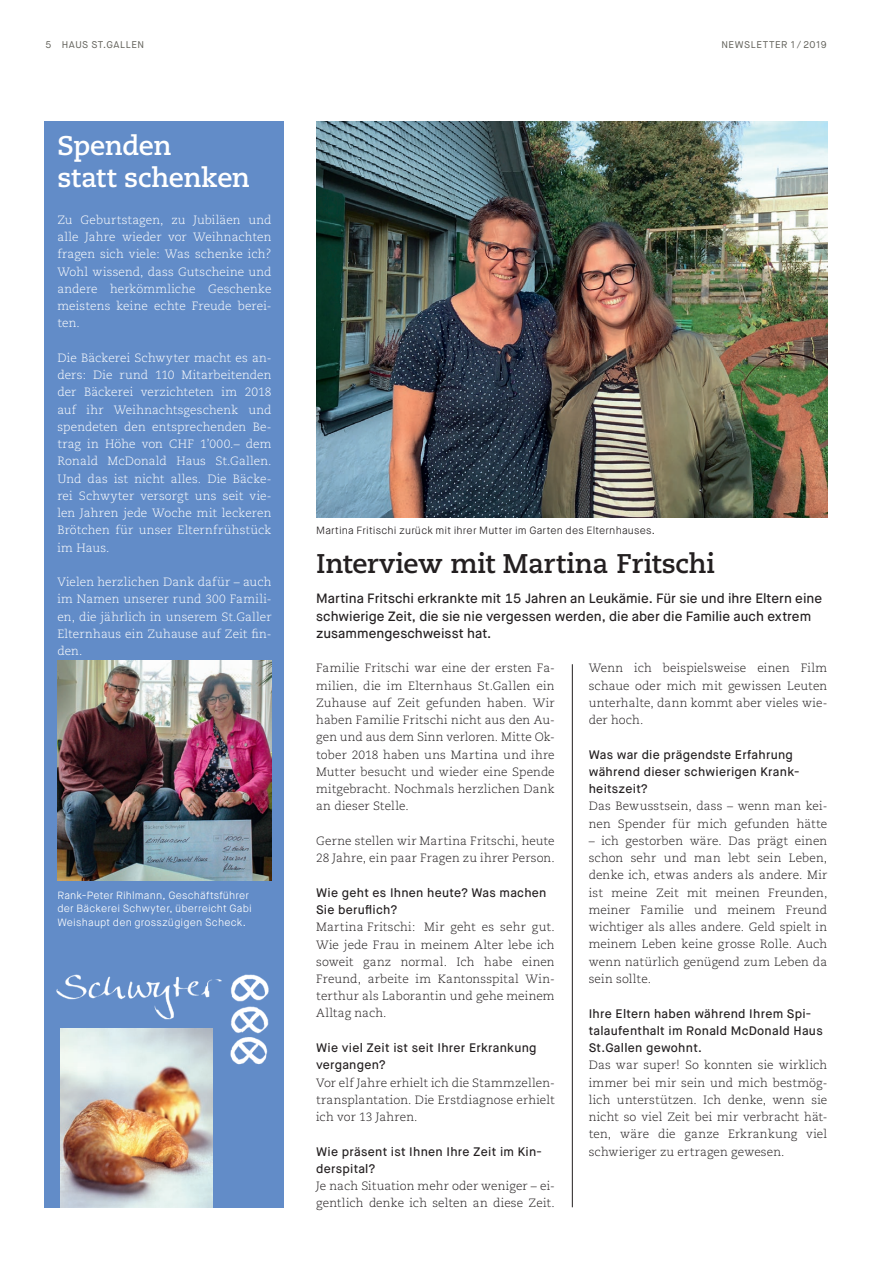
<style>
.page{position:relative;width:872px;height:1263px;background:#fff}
.page>*{position:absolute;margin:0;border:0;box-sizing:border-box;transform-origin:0 0}
.t1{font:700 27px "Caecilia";letter-spacing:-.005em;color:#231f20}
.t2{font:700 27px/32.4px "Caecilia";letter-spacing:-.015em;color:#fff}
.t3{font:500 13.5px/17.2px "Maison Neue";color:#231f20}
.t4{font:500 12.3px/17.2px "Maison Neue";letter-spacing:.02em;color:#231f20}
.t5{font:300 12px/17.2px "Caecilia";letter-spacing:.01em;color:#231f20;text-align:justify}
.t6{font:300 12px/17.2px "Caecilia";letter-spacing:.01em;color:#fff;text-align:justify}
.t7{font:300 10.5px/13.5px "Maison Neue";letter-spacing:.02em;color:#fff}
.t8{font:300 10.5px "Maison Neue";letter-spacing:.015em;color:#231f20}
.t9{font:9.75px "Maison Neue";letter-spacing:.055em;color:#605f58}
</style>
<div class="page">
<hr style="left:572px;top:664px;width:1px;height:543px;background:#231f20">
<div style="left:45px;top:121px;width:239px;height:1086px;background:#628cc8"></div>
<img style="left:57px;top:660px;width:214px;height:221px">
<img style="left:56px;top:974px;width:213px;height:91px">
<img style="left:60px;top:1028px;width:153px;height:179px">
<img style="left:316px;top:121px;width:511px;height:396px">
<p class="t9" style="left:46px;top:38px;width:100px">5 HAUS ST.GALLEN</p>
<p class="t9" style="left:721px;top:38px;width:107px">NEWSLETTER 1 / 2019</p>
<h1 class="t2" style="left:57px;top:130px;width:194px">Spenden<br>statt schenken</h1>
<p class="t6" style="left:57px;top:211px;width:216px">Zu Geburtstagen, zu Jubiläen und alle Jahre wieder vor Weihnachten fragen sich viele: Was schenke ich?<br>Wohl wissend, dass Gutscheine und andere herkömmliche Geschenke meistens keine echte Freude berei&shy;ten.</p>
<p class="t6" style="left:57px;top:349px;width:216px">Die Bäckerei Schwyter macht es an&shy;ders: Die rund 110 Mitarbeitenden der Bäckerei verzichteten im 2018 auf ihr Weihnachtsgeschenk und spendeten den entsprechenden Be&shy;trag in Höhe von CHF 1’000.– dem Ronald McDonald Haus St.Gallen.<br>Und das ist nicht alles. Die Bäcke&shy;rei Schwyter versorgt uns seit vie&shy;len Jahren jede Woche mit leckeren Brötchen für unser Elternfrühstück im Haus.</p>
<p class="t6" style="left:57px;top:574px;width:216px">Vielen herzlichen Dank dafür – auch im Namen unserer rund 300 Famili&shy;en, die jährlich in unserem St.Galler Elternhaus ein Zuhause auf Zeit fin&shy;den.</p>
<p class="t7" style="left:57px;top:889px;width:196px">Rank-Peter Rihlmann, Geschäftsführer der Bäckerei Schwyter, überreicht Gabi<br>Weishaupt den grosszügigen Scheck.</p>
<p class="t8" style="left:316px;top:524px;width:340px">Martina Fritischi zurück mit ihrer Mutter im Garten des Elternhauses.</p>
<h1 class="t1" style="left:316px;top:548px;width:400px">Interview mit Martina Fritschi</h1>
<p class="t3" style="left:316px;top:590px;width:507px">Martina Fritschi erkrankte mit 15 Jahren an Leukämie. Für sie und ihre Eltern eine schwierige Zeit, die sie nie vergessen werden, die aber die Familie auch extrem zusammengeschweisst hat.</p>
<p class="t5" style="left:316px;top:660px;width:240px">Familie Fritschi war eine der ersten Fa&shy;milien, die im Elternhaus St.Gallen ein Zuhause auf Zeit gefunden haben. Wir haben Familie Fritschi nicht aus den Au&shy;gen und aus dem Sinn verloren. Mitte Ok&shy;tober 2018 haben uns Martina und ihre Mutter besucht und wieder eine Spende mitgebracht. Nochmals herzlichen Dank an dieser Stelle.</p>
<p class="t5" style="left:316px;top:832px;width:240px">Gerne stellen wir Martina Fritschi, heute<br>28 Jahre, ein paar Fragen zu ihrer Person.</p>
<p class="t4" style="left:316px;top:884px;width:232px">Wie geht es Ihnen heute? Was machen<br>Sie beruflich?</p>
<p class="t5" style="left:316px;top:919px;width:240px">Martina Fritschi: Mir geht es sehr gut.<br>Wie jede Frau in meinem Alter lebe ich soweit ganz normal. Ich habe einen Freund, arbeite im Kantonsspital Win&shy;terthur als Laborantin und gehe meinem Alltag nach.</p>
<p class="t4" style="left:316px;top:1039px;width:222px">Wie viel Zeit ist seit Ihrer Erkrankung vergangen?</p>
<p class="t5" style="left:316px;top:1074px;width:240px">Vor elf Jahre erhielt ich die Stammzellen&shy;transplantation. Die Erstdiagnose erhielt ich vor 13 Jahren.</p>
<p class="t4" style="left:316px;top:1143px;width:227px">Wie präsent ist Ihnen Ihre Zeit im Kin&shy;derspital?</p>
<p class="t5" style="left:316px;top:1177px;width:240px">Je nach Situation mehr oder weniger – ei&shy;gentlich denke ich selten an diese Zeit.</p>
<p class="t5" style="left:589px;top:660px;width:240px">Wenn ich beispielsweise einen Film schaue oder mich mit gewissen Leuten unterhalte, dann kommt aber vieles wie&shy;der hoch.</p>
<p class="t4" style="left:589px;top:746px;width:212px">Was war die prägendste Erfahrung während dieser schwierigen Krank&shy;heitszeit?</p>
<p class="t5" style="left:589px;top:798px;width:240px">Das Bewusstsein, dass – wenn man kei&shy;nen Spender für mich gefunden hätte</p>
<p class="t5" style="left:589px;top:832px;width:240px">– ich gestorben wäre. Das prägt einen schon sehr und man lebt sein Leben, denke ich, etwas anders als andere. Mir ist meine Zeit mit meinen Freunden, meiner Familie und meinem Freund wichtiger als alles andere. Geld spielt in meinem Leben keine grosse Rolle. Auch wenn natürlich genügend zum Leben da sein sollte.</p>
<p class="t4" style="left:589px;top:1005px;width:235px">Ihre Eltern haben während Ihrem Spi&shy;talaufenthalt im Ronald McDonald Haus<br>St.Gallen gewohnt.</p>
<p class="t5" style="left:589px;top:1057px;width:240px">Das war super! So konnten sie wirklich immer bei mir sein und mich bestmög&shy;lich unterstützen. Ich denke, wenn sie nicht so viel Zeit bei mir verbracht hät&shy;ten, wäre die ganze Erkrankung viel schwieriger zu ertragen gewesen.</p>
</div>
